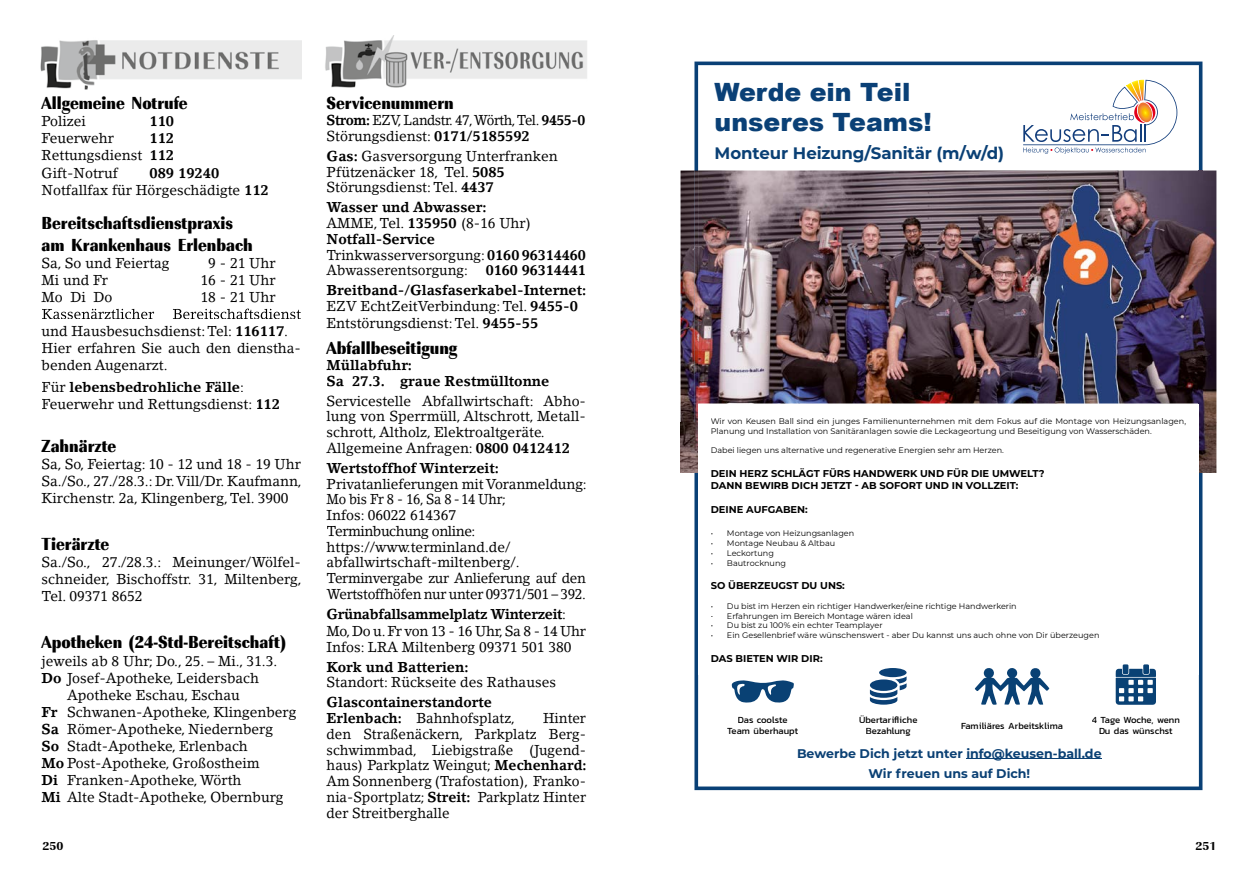
<style>
.page{position:relative;width:1259px;height:893px;background:#fff}
.page>*{position:absolute;margin:0;border:0;box-sizing:border-box;transform-origin:0 0}
.t1{font:900 25.2px/30.3px "Arial";color:#0a4076}
.t2{font:18px/21.6px "Imperial URW Ext Nar Ult Bol";color:#000}
.t3{font:700 16.65px "Montserrat";letter-spacing:-.01em;color:#0a4075}
.t4{font:14.25px/17.1px "Lino Letter Std";color:#000}
.t5{font:14.25px/15.8px "Lino Letter Std";letter-spacing:-.02em;color:#000}
.t6{font:14.25px/15.8px "Lino Letter Std";color:#000;text-align:justify;scale:.95 1}
.t7{font:700 14.25px/15.8px "Lino Letter Std";color:#000}
.t8{font:14.25px/15.8px "Lino Letter Std";letter-spacing:-.03em;color:#000;scale:.93 1}
.t9{font:700 14.25px/17.1px "Lino Letter Std";letter-spacing:-.02em;color:#000;scale:.96 1}
.t10{font:700 14.25px/20px "Lino Letter Std";color:#000;text-align:right;scale:.95 1}
.t11{font:700 14.25px/15.8px "Lino Letter Std";color:#000;scale:.96 1}
.t12{font:700 12.6px/20.5px "Montserrat";color:#0a4074;text-align:center}
.t13{font:700 expanded 12px "Imperial URW";color:#000}
.t14{font:700 9.9px/11.9px "Montserrat";color:#000}
.t15{font:9.45px/11.4px "Kanit";color:#000;text-align:center}
.t16{font:8.1px/9.8px "Montserrat";color:#000}
.s1{font-weight:700}
.s2{font-weight:400}
</style>
<div class="page">
<svg style="left:42px;top:309px;width:259px;height:10px"></svg>
<img style="left:40px;top:40px;width:261px;height:50px">
<img style="left:325px;top:35px;width:262px;height:53px">
<svg style="left:694px;top:62px;width:508px;height:728px"></svg>
<svg style="left:1023px;top:80px;width:154px;height:74px"></svg>
<img style="left:680px;top:171px;width:536px;height:251px">
<img style="left:680px;top:422px;width:14px;height:51px">
<img style="left:1198px;top:422px;width:18px;height:51px">
<img style="left:694px;top:171px;width:4px;height:302px">
<img style="left:1199px;top:171px;width:3px;height:302px">
<div style="left:698px;top:403px;width:500px;height:271px;background:#fff"></div>
<svg style="left:870px;top:668px;width:36px;height:37px"></svg>
<div style="left:859px;top:715px;width:58px;height:8px;background:#fff"></div>
<div style="left:866px;top:728px;width:44px;height:8px;background:#fff"></div>
<hr style="left:966px;top:758px;width:135px;height:1px;background:#0a4074">
<div style="left:738px;top:716px;width:49px;height:7px;background:#fff"></div>
<div style="left:727px;top:728px;width:71px;height:8px;background:#fff"></div>
<svg style="left:731px;top:680px;width:63px;height:23px"></svg>
<div style="left:1092px;top:716px;width:87px;height:8px;background:#fff"></div>
<div style="left:1099px;top:728px;width:73px;height:6px;background:#fff"></div>
<svg style="left:1115px;top:664px;width:41px;height:41px"></svg>
<div style="left:962px;top:722px;width:100px;height:7px;background:#fff"></div>
<svg style="left:974px;top:668px;width:75px;height:37px"></svg>
<p class="t2" style="left:42px;top:92px;width:148px">Allgemeine Notrufe</p>
<p class="t4" style="left:42px;top:113px;width:46px">Polizei</p>
<p class="t7" style="left:150px;top:113px;width:26px">110</p>
<p class="t4" style="left:42px;top:130px;width:74px">Feuerwehr</p>
<p class="t4" style="left:42px;top:130px;width:134px;text-align:justify;text-indent:108px"><span class="s1">112<br></span>Rettungsdienst <span class="s1">112<br></span>Gift-Notruf</p>
<p class="t4" style="left:42px;top:164px;width:229px;text-indent:108px"><span class="s1">089 19240<br></span>Notfallfax für Hörgeschädigte <span class="s1">112</span></p>
<p class="t2" style="left:42px;top:212px;width:213px">Bereitschaftsdienstpraxis am Krankenhaus Erlenbach</p>
<p class="t4" style="left:42px;top:254px;width:130px">Sa, So und Feiertag</p>
<p class="t4" style="left:208px;top:254px;width:69px">9 - 21 Uhr</p>
<p class="t4" style="left:42px;top:271px;width:68px">Mi und Fr</p>
<p class="t4" style="left:201px;top:271px;width:77px">16 - 21 Uhr</p>
<p class="t4" style="left:42px;top:288px;width:72px">Mo Di Do</p>
<p class="t4" style="left:201px;top:288px;width:77px">18 - 21 Uhr</p>
<p class="t4" style="left:42px;top:323px;width:261px">und Hausbesuchsdienst: Tel: <span class="s1">116117</span>.<br>Hier erfahren Sie auch den dienstha&shy;benden Augenarzt.</p>
<p class="t4" style="left:42px;top:378px;width:240px">Für <span class="s1">lebensbedrohliche Fälle</span>:<br>Feuerwehr und Rettungsdienst: <span class="s1">112</span></p>
<p class="t2" style="left:42px;top:435px;width:76px">Zahnärzte</p>
<p class="t4" style="left:42px;top:455px;width:262px;text-align:justify">Sa, So, Feiertag: 10 - 12 und 18 - 19 Uhr Sa./So., 27./28.3.: Dr. Vill/Dr. Kaufmann, Kirchenstr. 2a, Klingenberg, Tel. 3900</p>
<p class="t2" style="left:42px;top:533px;width:69px">Tierärzte</p>
<p class="t4" style="left:42px;top:554px;width:262px;text-align:justify">Sa./So., 27./28.3.: Meinunger/Wölfel&shy;schneider, Bischoffstr. 31, Miltenberg, Tel. 09371 8652</p>
<p class="t2" style="left:42px;top:632px;width:246px">Apotheken (24-Std-Bereitschaft)</p>
<p class="t4" style="left:42px;top:652px;width:237px">jeweils ab 8 Uhr; Do., 25. – Mi., 31.3.</p>
<p class="t4" style="left:42px;top:669px;width:219px"><span class="s1">Do</span> Josef-Apotheke, Leidersbach</p>
<p class="t4" style="left:67px;top:686px;width:174px">Apotheke Eschau, Eschau</p>
<p class="t4" style="left:42px;top:703px;width:256px"><span class="s1">Fr</span> Schwanen-Apotheke, Klingenberg</p>
<p class="t4" style="left:42px;top:720px;width:233px"><span class="s1">Sa</span> Römer-Apotheke, Niedernberg</p>
<p class="t4" style="left:42px;top:737px;width:208px"><span class="s1">So</span> Stadt-Apotheke, Erlenbach</p>
<p class="t4" style="left:42px;top:755px;width:220px"><span class="s1">Mo</span> Post-Apotheke, Großostheim</p>
<p class="t4" style="left:42px;top:772px;width:201px"><span class="s1">Di</span> Franken-Apotheke, Wörth</p>
<p class="t4" style="left:42px;top:789px;width:243px"><span class="s1">Mi</span> Alte Stadt-Apotheke, Obernburg</p>
<p class="t2" style="left:326px;top:93px;width:128px">Servicenummern</p>
<p class="t8" style="left:326px;top:112px;width:280px"><span class="s1">Strom:</span> EZV, Landstr. 47, Wörth, Tel. <span class="s1">9455-0<br></span>Störungsdienst: <span class="s1">0171/5185592</span></p>
<p class="t4" style="left:326px;top:148px;width:233px;line-height:15.8px"><span class="s1">Gas:</span> Gasversorgung Unterfranken<br>Pfützenäcker 18, Tel. <span class="s1">5085<br></span>Störungsdienst: Tel. <span class="s1">4437</span></p>
<p class="t4" style="left:326px;top:199px;width:261px;line-height:15.8px"><span class="s1">Wasser und Abwasser:<br></span>AMME, Tel. <span class="s1">135950</span> (8-16 Uhr)<br><span class="s1">Notfall-Service<br></span>Trinkwasserversorgung: <span class="s1">0160 96314460<br></span>Abwasserentsorgung:</p>
<p class="t10" style="left:326px;top:260px;width:275px">0160 96314441<br>Breitband-/Glasfaserkabel-Internet:</p>
<p class="t4" style="left:326px;top:298px;width:253px">EZV EchtZeitVerbindung: Tel. <span class="s1">9455-0<br></span>Entstörungsdienst: Tel. <span class="s1">9455-55</span></p>
<p class="t2" style="left:326px;top:337px;width:132px">Abfallbeseitigung</p>
<p class="t7" style="left:326px;top:357px;width:224px">Müllabfuhr:<br>Sa 27.3. graue Restmülltonne</p>
<p class="t4" style="left:326px;top:393px;width:261px;line-height:15.8px">Servicestelle Abfallwirtschaft: Abho&shy;lung von Sperrmüll, Altschrott, Metall&shy;schrott, Altholz, Elektroaltgeräte.<br>Allgemeine Anfragen: <span class="s1">0800 0412412</span></p>
<p class="t7" style="left:326px;top:460px;width:174px">Wertstoffhof Winterzeit:</p>
<p class="t5" style="left:326px;top:476px;width:262px">Privatanlieferungen mit Voranmeldung:<br>Mo bis Fr 8 - 16, Sa 8 - 14 Uhr;<br>Infos: 06022 614367<br>Terminbuchung online: https://www.terminland.de/ abfallwirtschaft-miltenberg/.<br>Terminvergabe zur Anlieferung auf den<br>Wertstoffhöfen nur unter 09371/501 – 392.</p>
<p class="t9" style="left:326px;top:605px;width:272px">Grünabfallsammelplatz Winterzeit<span class="s2">:<br>Mo, Do u. Fr von 13 - 16 Uhr, Sa 8 - 14 Uhr</span></p>
<p class="t4" style="left:326px;top:638px;width:246px">Infos: LRA Miltenberg 09371 501 380</p>
<p class="t7" style="left:326px;top:659px;width:143px">Kork und Batterien:</p>
<p class="t4" style="left:326px;top:674px;width:231px">Standort: Rückseite des Rathauses</p>
<p class="t11" style="left:326px;top:695px;width:198px">Glascontainerstandorte<br>Erlenbach: <span class="s2">Bahnhofsplatz,</span></p>
<p class="t6" style="left:326px;top:710px;width:275px;text-indent:216px">Hinter den Straßenäckern, Parkplatz Berg&shy;schwimmbad, Liebigstraße (Jugend&shy;haus) Parkplatz Weingut; <span class="s1">Mechenhard:<br></span>Am Sonnenberg (Trafostation), Franko&shy;nia-Sportplatz; <span class="s1">Streit:</span> Parkplatz Hinter der Streitberghalle</p>
<h1 class="t1" style="left:714px;top:76px;width:219px">Werde ein Teil unseres Teams!</h1>
<p class="t3" style="left:714px;top:141px;width:291px">Monteur Heizung/Sanitär (m/w/d)</p>
<p class="t16" style="left:711px;top:416px;width:477px">Wir von Keusen Ball sind ein junges Familienunternehmen mit dem Fokus auf die Montage von Heizungsanlagen,<br>Planung und Installation von Sanitäranlagen sowie die Leckageortung und Beseitigung von Wasserschäden.</p>
<p class="t16" style="left:711px;top:445px;width:295px">Dabei liegen uns alternative und regenerative Energien sehr am Herzen.</p>
<p class="t14" style="left:711px;top:467px;width:335px">DEIN HERZ SCHLÄGT FÜRS HANDWERK UND FÜR DIE UMWELT?<br>DANN BEWIRB DICH JETZT - AB SOFORT UND IN VOLLZEIT:</p>
<p class="t14" style="left:711px;top:503px;width:99px">DEINE AUFGABEN:</p>
<p class="t16" style="left:711px;top:528px;width:145px">• Montage von Heizungsanlagen</p>
<p class="t16" style="left:711px;top:538px;width:126px">• Montage Neubau &amp; Altbau</p>
<p class="t16" style="left:711px;top:548px;width:65px">• Leckortung</p>
<p class="t16" style="left:711px;top:558px;width:77px">• Bautrocknung</p>
<p class="t14" style="left:711px;top:579px;width:136px">SO ÜBERZEUGST DU UNS:</p>
<p class="t16" style="left:711px;top:601px;width:307px">• Du bist im Herzen ein richtiger Handwerker/eine richtige Handwerkerin</p>
<p class="t16" style="left:711px;top:610px;width:204px">• Erfahrungen im Bereich Montage wären ideal</p>
<p class="t16" style="left:711px;top:620px;width:173px">• Du bist zu 100% ein echter Teamplayer</p>
<p class="t16" style="left:711px;top:630px;width:390px">• Ein Gesellenbrief wäre wünschenswert - aber Du kannst uns auch ohne von Dir überzeugen</p>
<p class="t14" style="left:711px;top:652px;width:113px">DAS BIETEN WIR DIR:</p>
<p class="t15" style="left:859px;top:714px;width:60px">Übertarifliche<br>Bezahlung</p>
<p class="t12" style="left:797px;top:742px;width:306px">Bewerbe Dich jetzt unter info@keusen-ball.de<br>Wir freuen uns auf Dich!</p>
<p class="t15" style="left:727px;top:714px;width:72px">Das coolste<br>Team überhaupt</p>
<p class="t15" style="left:1092px;top:714px;width:89px">4 Tage Woche, wenn<br>Du das wünschst</p>
<p class="t15" style="left:961px;top:719px;width:103px">Familiäres Arbeitsklima</p>
<p class="t13" style="left:43px;top:839px;width:22px">250</p>
<p class="t13" style="left:1195px;top:839px;width:22px">251</p>
</div>
